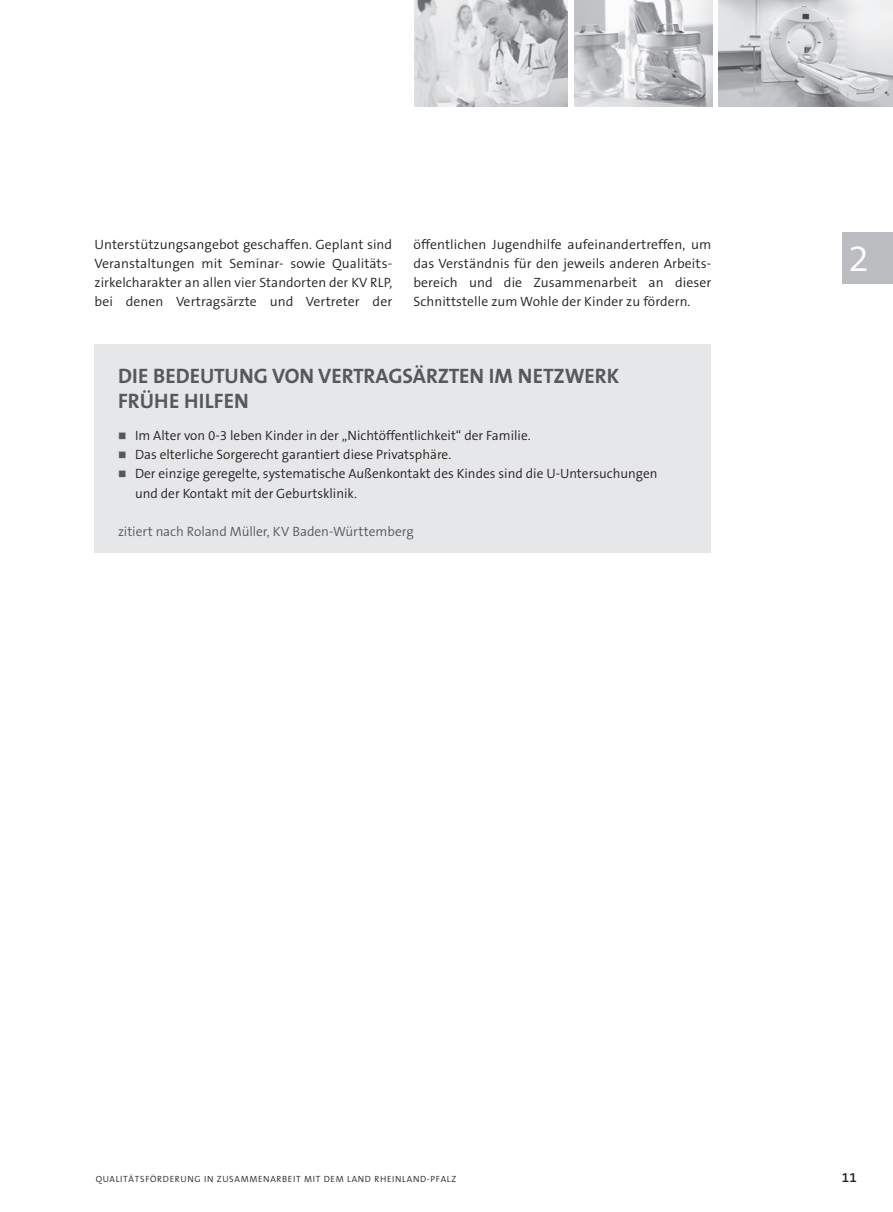
<style>
.page{position:relative;width:893px;height:1212px;background:#fff}
.page>*{position:absolute;margin:0;border:0;box-sizing:border-box;transform-origin:0 0}
.t1{font:300 37.5px "The Sans B4";color:#fff}
.t2{font:700 21px/25.2px "The Sans B7";color:#57585a}
.t3{font:300 13.5px/19.2px "The Sans B4";color:#231f20;text-align:justify}
.t4{font:300 13.5px "The Sans B4";letter-spacing:-.005em;color:#57585a}
.t5{font:600 13.5px "The Sans B6";color:#231f20}
.t6{font:300 9px "The Sans B4";letter-spacing:.075em;color:#231f20}
</style>
<div class="page">
<div style="left:842px;top:233px;width:51px;height:51px;background:#bcbdc0"></div>
<img style="left:719px;top:0;width:174px;height:106px">
<img style="left:574px;top:0;width:138px;height:106px">
<img style="left:415px;top:0;width:153px;height:106px">
<div style="left:95px;top:344px;width:616px;height:209px;background:#e6e7e9"></div>
<p class="t3" style="left:95px;top:235px;width:299px">Unterstützungsangebot geschaffen. Geplant sind Veranstaltungen mit Seminar- sowie Qualitäts&shy;zirkelcharakter an allen vier Standorten der KV RLP, bei denen Vertragsärzte und Vertreter der</p>
<p class="t3" style="left:414px;top:235px;width:299px">öffentlichen Jugendhilfe aufeinandertreffen, um das Verständnis fü r den jeweils anderen Arbeits&shy;bereich und die Zusammenarbeit an dieser Schnittstelle zum Wohle der Kinder zu fördern.</p>
<h2 class="t2" style="left:118px;top:364px;width:503px">DIE BEDEUTUNG VON VERTRAGSÄRZTEN IM NETZWERK<br>FRÜHE HILFEN</h2>
<p class="t3" style="left:135px;top:426px;width:524px;text-align:left">Im Alter von 0-3 leben Kinder in der „Nichtöffentlichkeit“ der Familie.<br>Das elterliche Sorgerecht garantiert diese Privatsphäre.<br>Der einzige geregelte, systematische Außenkontakt des Kindes sind die U-Untersuchungen und der Kontakt mit der Geburtsklinik.</p>
<p class="t4" style="left:118px;top:524px;width:297px">zitiert nach Roland Mü ller, KV Baden-Wü rttemberg</p>
<h1 class="t1" style="left:848px;top:238px;width:22px">2</h1>
<p class="t6" style="left:96px;top:1174px;width:14px">Qualitätsf</p>
<p class="t6" style="left:150px;top:1174px;width:14px">örderung</p>
<p class="t6" style="left:204px;top:1174px;width:26px">in Zusammenarbeit</p>
<p class="t6" style="left:304px;top:1174px;width:7px">mit</p>
<p class="t6" style="left:324px;top:1174px;width:8px">dem</p>
<p class="t6" style="left:347px;top:1174px;width:12px">Land</p>
<p class="t6" style="left:374px;top:1174px;width:13px">Rheinland</p>
<p class="t6" style="left:427px;top:1174px;width:15px">-Pfalz</p>
<p class="t5" style="left:842px;top:1171px;width:16px">11</p>
</div>
